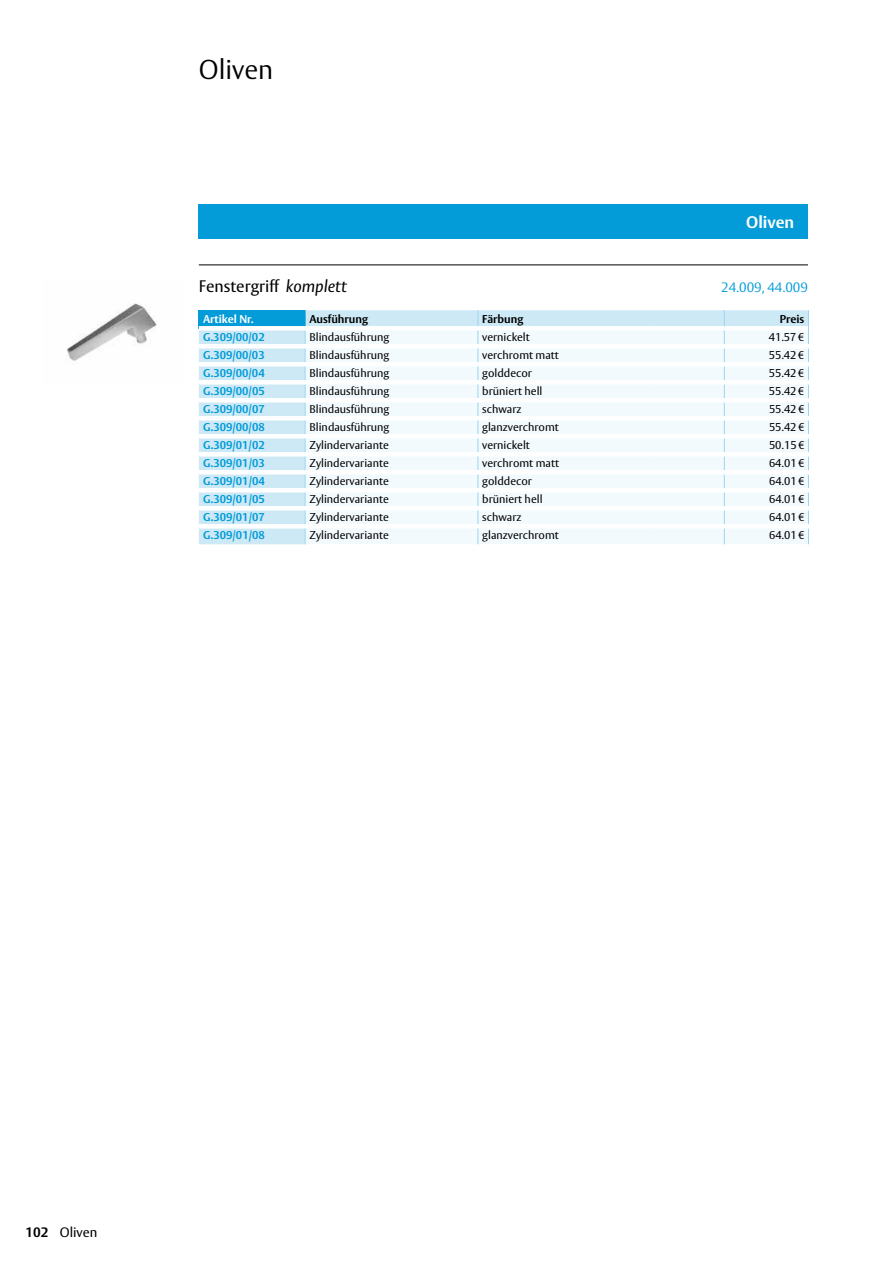
<style>
.page{position:relative;width:893px;height:1263px;background:#fff}
.page>*{position:absolute;margin:0;border:0;box-sizing:border-box;transform-origin:0 0}
.t1{font:300 27px "ASSA Vesta";color:#000}
.t2{font:16.5px "ASSA Vesta";color:#000}
.t3{font:700 16.5px "ASSA Vesta";letter-spacing:.005em;color:#fff}
.t4{font:300 13.5px "ASSA Vesta";color:#039bd8}
.t5{font:13.5px "ASSA Vesta";color:#000}
.t6{font:11.25px "ASSA Vesta";color:#000}
.t7{font:700 11.25px "ASSA Vesta";color:#039bd8}
.t8{font:700 11.25px "ASSA Vesta";color:#000}
.t9{font:700 11.25px "ASSA Vesta";color:#fff}
.s1{font-style:italic}
.s2{font-weight:700}
</style>
<div class="page">
<div style="left:198px;top:205px;width:609px;height:34px;background:#039bd8"></div>
<hr style="left:199px;top:264px;width:609px;height:1px;background:#000">
<svg style="left:199px;top:310px;width:609px;height:234px;background:#c1e4f4"></svg>
<div style="left:306px;top:330px;width:502px;height:214px;background:#f3fafd"></div>
<hr style="left:199px;top:326px;width:106px;height:4px;background:#fff">
<hr style="left:199px;top:344px;width:106px;height:4px;background:#fff">
<hr style="left:199px;top:362px;width:106px;height:4px;background:#fff">
<hr style="left:199px;top:380px;width:106px;height:4px;background:#fff">
<hr style="left:199px;top:398px;width:106px;height:4px;background:#fff">
<hr style="left:199px;top:416px;width:106px;height:4px;background:#fff">
<hr style="left:199px;top:434px;width:106px;height:4px;background:#fff">
<hr style="left:199px;top:452px;width:106px;height:4px;background:#fff">
<hr style="left:199px;top:470px;width:106px;height:4px;background:#fff">
<hr style="left:199px;top:488px;width:106px;height:4px;background:#fff">
<hr style="left:199px;top:506px;width:106px;height:4px;background:#fff">
<hr style="left:199px;top:524px;width:106px;height:4px;background:#fff">
<hr style="left:305px;top:326px;width:173px;height:4px;background:#fff">
<hr style="left:478px;top:326px;width:173px;height:4px;background:#fff">
<hr style="left:651px;top:326px;width:73px;height:4px;background:#fff">
<hr style="left:724px;top:326px;width:84px;height:4px;background:#fff">
<hr style="left:724px;top:344px;width:84px;height:4px;background:#fff">
<hr style="left:724px;top:362px;width:84px;height:4px;background:#fff">
<hr style="left:724px;top:380px;width:84px;height:4px;background:#fff">
<hr style="left:724px;top:398px;width:84px;height:4px;background:#fff">
<hr style="left:724px;top:416px;width:84px;height:4px;background:#fff">
<hr style="left:724px;top:434px;width:84px;height:4px;background:#fff">
<hr style="left:724px;top:452px;width:84px;height:4px;background:#fff">
<hr style="left:724px;top:470px;width:84px;height:4px;background:#fff">
<hr style="left:724px;top:488px;width:84px;height:4px;background:#fff">
<hr style="left:724px;top:506px;width:84px;height:4px;background:#fff">
<hr style="left:724px;top:524px;width:84px;height:4px;background:#fff">
<svg style="left:724px;top:310px;width:1px;height:234px"></svg>
<svg style="left:808px;top:310px;width:1px;height:234px"></svg>
<hr style="left:305px;top:344px;width:173px;height:4px;background:#fff">
<hr style="left:305px;top:416px;width:173px;height:4px;background:#fff">
<hr style="left:305px;top:488px;width:173px;height:4px;background:#fff">
<hr style="left:478px;top:344px;width:173px;height:4px;background:#fff">
<hr style="left:478px;top:416px;width:173px;height:4px;background:#fff">
<hr style="left:478px;top:488px;width:173px;height:4px;background:#fff">
<hr style="left:651px;top:344px;width:73px;height:4px;background:#fff">
<hr style="left:651px;top:416px;width:73px;height:4px;background:#fff">
<hr style="left:651px;top:488px;width:73px;height:4px;background:#fff">
<hr style="left:808px;top:344px;width:18px;height:4px;background:#fff">
<hr style="left:808px;top:416px;width:18px;height:4px;background:#fff">
<hr style="left:808px;top:488px;width:18px;height:4px;background:#fff">
<hr style="left:305px;top:362px;width:173px;height:4px;background:#fff">
<hr style="left:305px;top:434px;width:173px;height:4px;background:#fff">
<hr style="left:305px;top:506px;width:173px;height:4px;background:#fff">
<hr style="left:478px;top:362px;width:173px;height:4px;background:#fff">
<hr style="left:478px;top:434px;width:173px;height:4px;background:#fff">
<hr style="left:478px;top:506px;width:173px;height:4px;background:#fff">
<hr style="left:651px;top:362px;width:73px;height:4px;background:#fff">
<hr style="left:651px;top:434px;width:73px;height:4px;background:#fff">
<hr style="left:651px;top:506px;width:73px;height:4px;background:#fff">
<hr style="left:808px;top:362px;width:18px;height:4px;background:#fff">
<hr style="left:808px;top:434px;width:18px;height:4px;background:#fff">
<hr style="left:808px;top:506px;width:18px;height:4px;background:#fff">
<hr style="left:305px;top:380px;width:173px;height:4px;background:#fff">
<hr style="left:305px;top:452px;width:173px;height:4px;background:#fff">
<hr style="left:305px;top:524px;width:173px;height:4px;background:#fff">
<hr style="left:478px;top:380px;width:173px;height:4px;background:#fff">
<hr style="left:478px;top:452px;width:173px;height:4px;background:#fff">
<hr style="left:478px;top:524px;width:173px;height:4px;background:#fff">
<hr style="left:651px;top:380px;width:73px;height:4px;background:#fff">
<hr style="left:651px;top:452px;width:73px;height:4px;background:#fff">
<hr style="left:651px;top:524px;width:73px;height:4px;background:#fff">
<hr style="left:808px;top:380px;width:18px;height:4px;background:#fff">
<hr style="left:808px;top:452px;width:18px;height:4px;background:#fff">
<hr style="left:808px;top:524px;width:18px;height:4px;background:#fff">
<hr style="left:305px;top:398px;width:173px;height:4px;background:#fff">
<hr style="left:305px;top:470px;width:173px;height:4px;background:#fff">
<svg style="left:305px;top:310px;width:1px;height:234px"></svg>
<hr style="left:478px;top:398px;width:173px;height:4px;background:#fff">
<hr style="left:478px;top:470px;width:173px;height:4px;background:#fff">
<svg style="left:478px;top:310px;width:1px;height:234px"></svg>
<hr style="left:651px;top:398px;width:73px;height:4px;background:#fff">
<hr style="left:651px;top:470px;width:73px;height:4px;background:#fff">
<hr style="left:808px;top:398px;width:18px;height:4px;background:#fff">
<hr style="left:808px;top:470px;width:18px;height:4px;background:#fff">
<img style="left:67px;top:303px;width:90px;height:58px">
<h1 class="t1" style="left:199px;top:53px;width:76px">Oliven</h1>
<h2 class="t3" style="left:746px;top:212px;width:50px">Oliven</h2>
<h2 class="t2" style="left:199px;top:277px;width:150px">Fenstergriff <span class="s1">komplett</span></h2>
<p class="t4" style="left:721px;top:279px;width:88px">24.009, 44.009</p>
<p class="t9" style="left:203px;top:312px;width:52px">Artikel Nr.</p>
<p class="t8" style="left:309px;top:312px;width:60px">Ausführung</p>
<p class="t8" style="left:482px;top:312px;width:43px">Färbung</p>
<p class="t8" style="left:780px;top:312px;width:26px">Preis</p>
<p class="t7" style="left:203px;top:330px;width:63px">G.309/00/02</p>
<p class="t6" style="left:309px;top:330px;width:81px">Blindausführung</p>
<p class="t6" style="left:482px;top:330px;width:49px">vernickelt</p>
<p class="t6" style="left:769px;top:330px;width:37px">41.57€</p>
<p class="t7" style="left:203px;top:348px;width:63px">G.309/00/03</p>
<p class="t6" style="left:309px;top:348px;width:81px">Blindausführung</p>
<p class="t6" style="left:482px;top:348px;width:78px">verchromt matt</p>
<p class="t6" style="left:769px;top:348px;width:37px">55.42€</p>
<p class="t7" style="left:203px;top:366px;width:63px">G.309/00/04</p>
<p class="t6" style="left:309px;top:366px;width:81px">Blindausführung</p>
<p class="t6" style="left:482px;top:366px;width:51px">golddecor</p>
<p class="t6" style="left:769px;top:366px;width:37px">55.42€</p>
<p class="t7" style="left:203px;top:384px;width:63px">G.309/00/05</p>
<p class="t6" style="left:309px;top:384px;width:81px">Blindausführung</p>
<p class="t6" style="left:482px;top:384px;width:62px">brüniert hell</p>
<p class="t6" style="left:769px;top:384px;width:37px">55.42€</p>
<p class="t7" style="left:203px;top:402px;width:63px">G.309/00/07</p>
<p class="t6" style="left:309px;top:402px;width:81px">Blindausführung</p>
<p class="t6" style="left:482px;top:402px;width:41px">schwarz</p>
<p class="t6" style="left:769px;top:402px;width:37px">55.42€</p>
<p class="t7" style="left:203px;top:420px;width:63px">G.309/00/08</p>
<p class="t6" style="left:309px;top:420px;width:81px">Blindausführung</p>
<p class="t6" style="left:482px;top:420px;width:78px">glanzverchromt</p>
<p class="t6" style="left:769px;top:420px;width:37px">55.42€</p>
<p class="t7" style="left:203px;top:438px;width:63px">G.309/01/02</p>
<p class="t6" style="left:309px;top:438px;width:81px">Zylindervariante</p>
<p class="t6" style="left:482px;top:438px;width:49px">vernickelt</p>
<p class="t6" style="left:769px;top:438px;width:37px">50.15€</p>
<p class="t7" style="left:203px;top:456px;width:63px">G.309/01/03</p>
<p class="t6" style="left:309px;top:456px;width:81px">Zylindervariante</p>
<p class="t6" style="left:482px;top:456px;width:78px">verchromt matt</p>
<p class="t6" style="left:769px;top:456px;width:37px">64.01€</p>
<p class="t7" style="left:203px;top:474px;width:63px">G.309/01/04</p>
<p class="t6" style="left:309px;top:474px;width:81px">Zylindervariante</p>
<p class="t6" style="left:482px;top:474px;width:51px">golddecor</p>
<p class="t6" style="left:769px;top:474px;width:37px">64.01€</p>
<p class="t7" style="left:203px;top:492px;width:63px">G.309/01/05</p>
<p class="t6" style="left:309px;top:492px;width:81px">Zylindervariante</p>
<p class="t6" style="left:482px;top:492px;width:62px">brüniert hell</p>
<p class="t6" style="left:769px;top:492px;width:37px">64.01€</p>
<p class="t7" style="left:203px;top:510px;width:63px">G.309/01/07</p>
<p class="t6" style="left:309px;top:510px;width:81px">Zylindervariante</p>
<p class="t6" style="left:482px;top:510px;width:41px">schwarz</p>
<p class="t6" style="left:769px;top:510px;width:37px">64.01€</p>
<p class="t7" style="left:203px;top:528px;width:63px">G.309/01/08</p>
<p class="t6" style="left:310px;top:528px;width:81px">Zylindervariante</p>
<p class="t6" style="left:482px;top:528px;width:78px">glanzverchromt</p>
<p class="t6" style="left:769px;top:528px;width:37px">64.01€</p>
<p class="t5" style="left:26px;top:1224px;width:73px"><span class="s2">102</span> Oliven</p>
</div>
